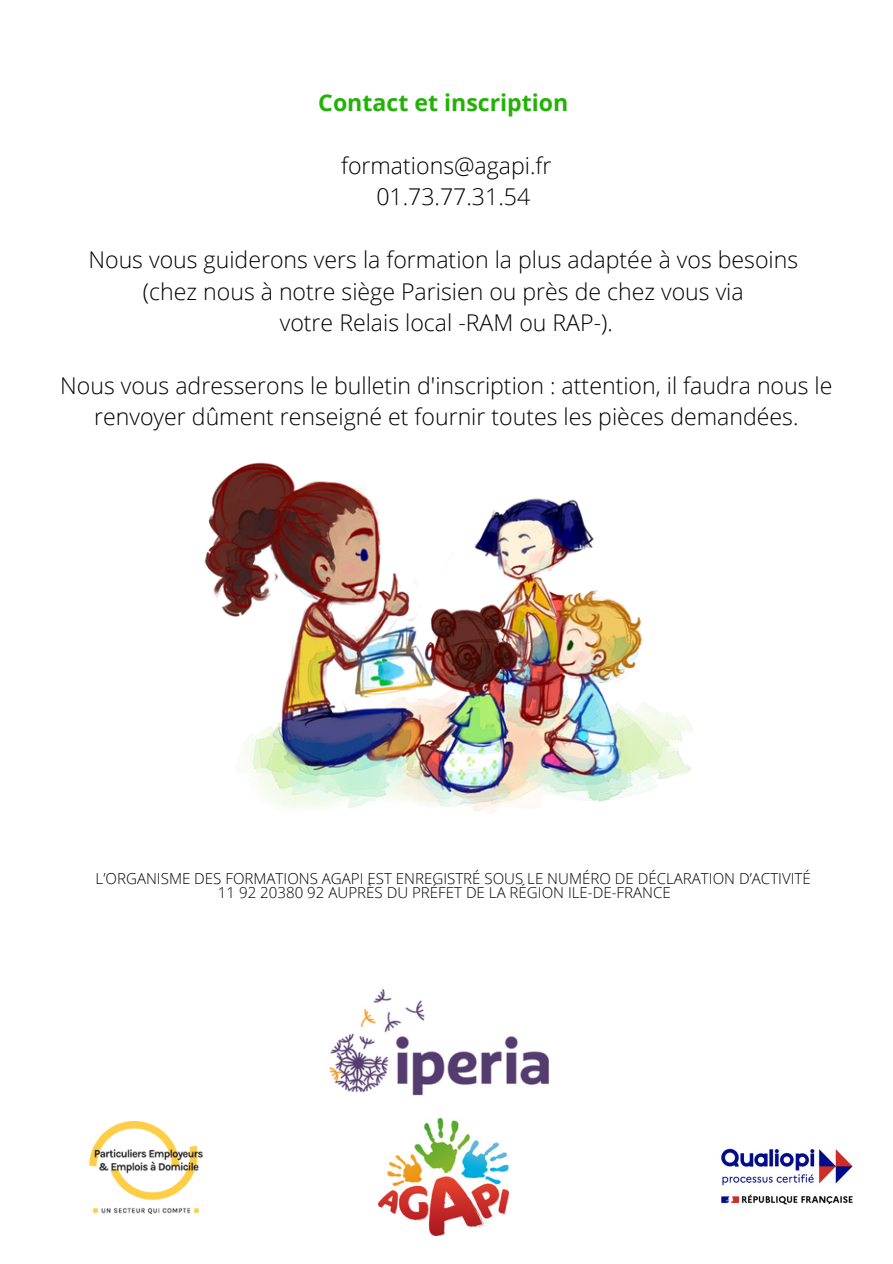
<style>
.page{position:relative;width:893px;height:1264px;background:#fff}
.page>*{position:absolute;margin:0;border:0;box-sizing:border-box;transform-origin:0 0}
.t1{font:300 23.1px/31.5px "Open Sans";color:#000;text-align:center}
.t2{font:700 23.1px "Open Sans";color:#22b206}
.t3{font:300 15.15px "Open Sans";color:#000}
</style>
<div class="page">
<img style="left:721px;top:1148px;width:132px;height:57px">
<img style="left:329px;top:988px;width:220px;height:108px">
<img style="left:204px;top:462px;width:489px;height:352px">
<img style="left:378px;top:1118px;width:130px;height:117px">
<img style="left:89px;top:1121px;width:114px;height:92px">
<p class="t2" style="left:318px;top:86px;width:252px">Contact et inscription</p>
<p class="t1" style="left:341px;top:149px;width:212px">formations@agapi.fr</p>
<p class="t1" style="left:376px;top:180px;width:155px">01.73.77.31.54</p>
<p class="t1" style="left:88px;top:243px;width:711px">Nous vous guiderons vers la formation la plus adaptée à vos besoins</p>
<p class="t1" style="left:143px;top:275px;width:602px">(chez nous à notre siège Parisien ou près de chez vous via</p>
<p class="t1" style="left:280px;top:306px;width:334px">votre Relais local -RAM ou RAP-).</p>
<p class="t1" style="left:60px;top:369px;width:773px">Nous vous adresserons le bulletin d'inscription : attention, il faudra nous le renvoyer dûment renseigné et fournir toutes les pièces demandées.</p>
<p class="t3" style="left:96px;top:867px;width:716px">L’ORGANISME DES FORMATIONS AGAPI EST ENREGISTRÉ SOUS LE NUMÉRO DE DÉCLARATION D’ACTIVITÉ</p>
<p class="t3" style="left:218px;top:882px;width:454px">11 92 20380 92 AUPRÈS DU PRÉFET DE LA RÉGION ILE-DE-FRANCE</p>
</div>
